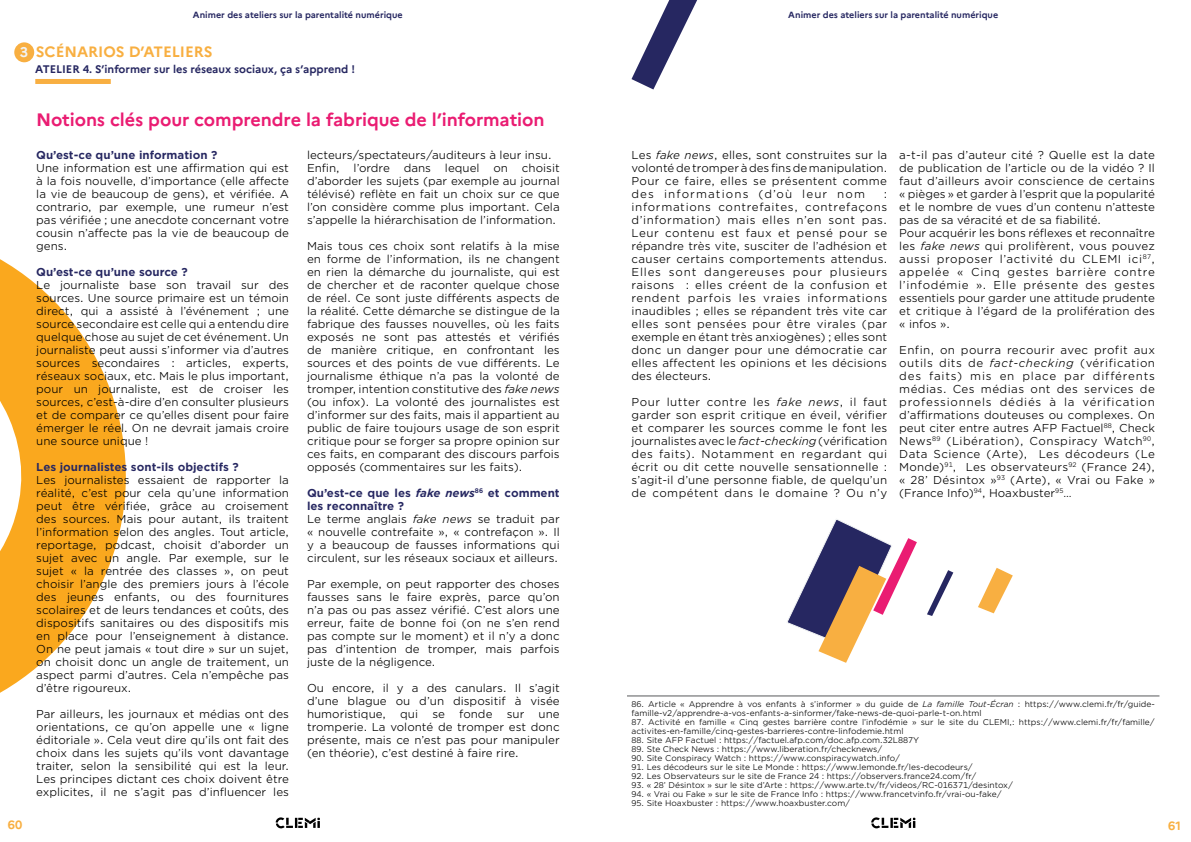
<style>
.page{position:relative;width:1191px;height:842px;background:#fff}
.page>*{position:absolute;margin:0;border:0;box-sizing:border-box;transform-origin:0 0}
.t1{font:700 18px "Marianne";letter-spacing:-.005em;color:#ea1c72}
.t2{font:700 15px "Marianne";color:#f8af41}
.t3{font:700 12px "Marianne";color:#f8af41}
.t4{font:11px/13px "Gotham Office";color:#000;text-align:justify}
.t5{font:700 11px "Gotham Office";color:#262761}
.t6{font:700 11px "Marianne";color:#262761}
.t7{font:700 9px "Marianne";color:#262761}
.t8{font:8px/9px "Gotham Office";color:#000}
.s1{font-size:14px;color:#f1f3f4}
.s2{font-style:italic}
.s3{font-weight:700;color:#262761}
.s4{font-weight:700;font-style:italic;color:#262761}
</style>
<div class="page">
<svg style="left:0;top:259px;width:126px;height:434px;fill:#faa81e"></svg>
<div style="left:35px;top:79px;width:76px;height:5px;background:#f8af41"></div>
<div style="left:14px;top:42px;width:20px;height:20px;background:#f8af41;border-radius:50%"></div>
<svg style="left:631px;top:0;width:66px;height:89px"></svg>
<hr style="left:627px;top:695px;width:532px;height:1px;background:#58595b">
<svg style="left:927px;top:570px;width:26px;height:46px"></svg>
<svg style="left:978px;top:568px;width:34px;height:45px"></svg>
<svg style="left:787px;top:519px;width:130px;height:144px"></svg>
<svg style="left:871px;top:817px;width:44px;height:11px"></svg>
<svg style="left:276px;top:817px;width:44px;height:11px"></svg>
<p class="t7" style="left:193px;top:9px;width:211px">Animer des ateliers sur la parentalité numérique</p>
<p class="t7" style="left:788px;top:9px;width:211px">Animer des ateliers sur la parentalité numérique</p>
<h2 class="t2" style="left:20px;top:43px;width:194px"><span class="s1">3</span> SCÉNARIOS D’ATELIERS</h2>
<p class="t6" style="left:35px;top:62px;width:321px">ATELIER 4. S’informer sur les réseaux sociaux, ça s’apprend !</p>
<h1 class="t1" style="left:36px;top:108px;width:510px">Notions clés pour comprendre la fabrique de l’information</h1>
<p class="t5" style="left:36px;top:147px;width:183px">Qu’est-ce qu’une information ?</p>
<p class="t4" style="left:36px;top:161px;width:254px">Une information est une affirmation qui est à la fois nouvelle, d’importance (elle affecte la vie de beaucoup de gens), et vérifiée. A contrario, par exemple, une rumeur n’est pas vérifiée ; une anecdote concernant votre cousin n’affecte pas la vie de beaucoup de gens.</p>
<p class="t5" style="left:36px;top:264px;width:153px">Qu’est-ce qu’une source ?</p>
<p class="t4" style="left:36px;top:278px;width:254px">Le journaliste base son travail sur des sources. Une source primaire est un témoin direct, qui a assisté à l’événement ; une source secondaire est celle qui a entendu dire quelque chose au sujet de cet événement. Un journaliste peut aussi s’informer via d’autres sources secondaires : articles, experts, réseaux sociaux, etc. Mais le plus important, pour un journaliste, est de croiser les sources, c’est-à-dire d’en consulter plusieurs et de comparer ce qu’elles disent pour faire émerger le réel. On ne devrait jamais croire une source unique !</p>
<p class="t5" style="left:36px;top:459px;width:204px">Les journalistes sont-ils objectifs ?</p>
<p class="t4" style="left:36px;top:473px;width:254px">Les journalistes essaient de rapporter la réalité, c’est pour cela qu’une information peut être vérifiée, grâce au croisement des sources. Mais pour autant, ils traitent l’information selon des angles. Tout article, reportage, podcast, choisit d’aborder un sujet avec un angle. Par exemple, sur le sujet « la rentrée des classes », on peut choisir l’angle des premiers jours à l’école des jeunes enfants, ou des fournitures scolaires et de leurs tendances et coûts, des dispositifs sanitaires ou des dispositifs mis en place pour l’enseignement à distance.<br>On ne peut jamais « tout dire » sur un sujet, on choisit donc un angle de traitement, un aspect parmi d’autres. Cela n’empêche pas d’être rigoureux.</p>
<p class="t4" style="left:36px;top:707px;width:254px">Par ailleurs, les journaux et médias ont des orientations, ce qu’on appelle une « ligne éditoriale ». Cela veut dire qu’ils ont fait des choix dans les sujets qu’ils vont davantage traiter, selon la sensibilité qui est la leur.<br>Les principes dictant ces choix doivent être explicites, il ne s’agit pas d’influencer les</p>
<p class="t4" style="left:307px;top:148px;width:246px">lecteurs/spectateurs/auditeurs à leur insu.<br>Enfin,</p>
<p class="t4" style="left:307px;top:161px;width:254px;text-indent:215px">choisit d’aborder les sujets (par exemple au journal télévisé) reflète en fait un choix sur ce que l’on considère comme plus important. Cela s’appelle la hiérarchisation de l’information.</p>
<p class="t4" style="left:307px;top:239px;width:254px">Mais tous ces choix sont relatifs à la mise en forme de l’information, ils ne changent en rien la démarche du journaliste, qui est de chercher et de raconter quelque chose de réel. Ce sont juste différents aspects de la réalité. Cette démarche se distingue de la fabrique des fausses nouvelles, où les faits exposés ne sont pas attestés et vérifiés de manière critique, en confrontant les sources et des points de vue différents. Le journalisme éthique n’a pas la volonté de tromper, intention constitutive des <span class="s2">fake news </span>(ou infox). La volonté des journalistes est d’informer sur des faits, mais il appartient au public de faire toujours usage de son esprit critique pour se forger sa propre opinion sur ces faits, en comparant des discours parfois opposés (commentaires sur les faits).</p>
<p class="t4" style="left:307px;top:486px;width:254px;text-align:left"><span class="s3">Qu’est-ce que les</span> <span class="s4">fake news</span><sup>86</sup> <span class="s3">et comment les reconnaître ?<br></span>Le terme anglais <span class="s2">fake news</span> se traduit par « nouvelle contrefaite », « contrefaçon ». Il y a beaucoup de fausses informations qui circulent, sur les réseaux sociaux et ailleurs.</p>
<p class="t4" style="left:307px;top:577px;width:254px">Par exemple, on peut rapporter des choses fausses sans le faire exprès, parce qu’on n’a pas ou pas assez vérifié. C’est alors une erreur, faite de bonne foi (on ne s’en rend pas compte sur le moment) et il n’y a donc pas d’intention de tromper, mais parfois juste de la négligence.</p>
<p class="t4" style="left:307px;top:681px;width:254px">Ou encore, il y a des canulars. Il s’agit d’une blague ou d’un dispositif à visée humoristique,</p>
<p class="t4" style="left:353px;top:161px;width:38px">l’ordre</p>
<p class="t4" style="left:404px;top:161px;width:29px">dans</p>
<p class="t4" style="left:445px;top:161px;width:36px">lequel</p>
<p class="t4" style="left:493px;top:161px;width:16px">on</p>
<p class="t4" style="left:400px;top:707px;width:19px">qui</p>
<p class="t4" style="left:432px;top:707px;width:14px">se</p>
<p class="t4" style="left:459px;top:707px;width:35px">fonde</p>
<p class="t4" style="left:507px;top:707px;width:19px">sur</p>
<p class="t4" style="left:307px;top:707px;width:254px;text-indent:232px">une tromperie. La volonté de tromper est donc présente, mais ce n’est pas pour manipuler (en théorie), c’est destiné à faire rire.</p>
<p class="t4" style="left:631px;top:148px;width:257px">Les <span class="s2">fake news</span>, elles, sont construites sur la volonté de tromper à des fins de manipulation.<br>Pour ce faire, elles se présentent comme des informations (d’où leur nom</p>
<p class="t4" style="left:631px;top:187px;width:257px;text-indent:252px">: informations contrefaites, contrefaçons d’information) mais elles n’en sont pas.<br>Leur contenu est faux et pensé pour se répandre très vite, susciter de l’adhésion et causer certains comportements attendus.<br>Elles sont dangereuses pour plusieurs raisons : elles créent de la confusion et rendent parfois les vraies informations inaudibles ; elles se répandent très vite car elles sont pensées pour être virales (par exemple en étant très anxiogènes) ; elles sont donc un danger pour une démocratie car elles affectent les opinions et les décisions des électeurs.</p>
<p class="t4" style="left:631px;top:395px;width:257px">Pour lutter contre les <span class="s2">fake news</span>, il faut garder son esprit critique en éveil, vérifier et comparer les sources comme le font les journalistes avec le <span class="s2">fact-checking</span> (vérification des faits). Notamment en regardant qui écrit ou dit cette nouvelle sensationnelle : s’agit-il d’une personne fiable, de quelqu’un de compétent dans le domaine ? Ou n’y</p>
<p class="t4" style="left:899px;top:148px;width:257px;text-align:left">a-t‑il pas d’auteur cité ? Quelle est la date de publication de l’article ou de la vidéo ? Il faut d’ailleurs avoir conscience de certains « pièges » et garder à l’esprit que la popularité et le nombre de vues d’un contenu n’atteste pas de sa véracité et de sa fiabilité.<br>Pour acquérir les bons réflexes et reconnaître les <span class="s2">fake news</span> qui prolifèrent, vous pouvez aussi proposer l’activité du CLEMI ici<sup>87</sup>, appelée « Cinq gestes barrière contre l’infodémie ». Elle présente des gestes essentiels pour garder une attitude prudente et critique à l’égard de la prolifération des « infos ».</p>
<p class="t4" style="left:899px;top:343px;width:257px">Enfin, on pourra recourir avec profit aux outils dits de <span class="s2">fact-checking</span> (vérification des faits) mis en place par différents médias. Ces médias ont des services de professionnels dédiés à la vérification d’affirmations douteuses ou complexes. On peut citer entre autres AFP Factuel<sup>88</sup>, Check News<sup>89</sup> (Libération), Conspiracy Watch<sup>90</sup>, Data Science (Arte), Les décodeurs (Le Monde)<sup>91</sup>, Les observateurs<sup>92</sup> (France 24), « 28’ Désintox »<sup>93</sup> (Arte), « Vrai ou Fake » (France Info)<sup>94</sup>, Hoaxbuster<sup>95</sup>…</p>
<p class="t8" style="left:631px;top:699px;width:525px">86. Article « Apprendre à vos enfants à s’informer » du guide de <span class="s2">La famille Tout-Écran</span> : https://www.clemi.fr/fr/guide&shy;famille-v2/apprendre-a-vos-enfants-a-sinformer/fake-news-de-quoi-parle-t-on.html</p>
<p class="t8" style="left:631px;top:717px;width:525px">87. Activité en famille « Cinq gestes barrière contre l’infodémie » sur le site du CLEMI,: https://www.clemi.fr/fr/famille/ activites-en-famille/cinq-gestes-barrieres-contre-linfodemie.html</p>
<p class="t8" style="left:631px;top:735px;width:289px">88. Site AFP Factuel : https://factuel.afp.com/doc.afp.com.32L887Y</p>
<p class="t8" style="left:631px;top:744px;width:252px">89. Ste Check News : https://www.liberation.fr/checknews/</p>
<p class="t8" style="left:631px;top:753px;width:270px">90. Site Conspiracy Watch : https://www.conspiracywatch.info/</p>
<p class="t8" style="left:631px;top:762px;width:343px">91. Les décodeurs sur le site Le Monde : https://www.lemonde.fr/les-decodeurs/</p>
<p class="t8" style="left:631px;top:771px;width:346px">92. Les Observateurs sur le site de France 24 : https://observers.france24.com/fr/</p>
<p class="t8" style="left:631px;top:780px;width:383px">93. « 28’ Désintox » sur le site d’Arte : https://www.arte.tv/fr/videos/RC-016371/desintox/</p>
<p class="t8" style="left:631px;top:789px;width:372px">94. « Vrai ou Fake » sur le site de France Info : https://www.francetvinfo.fr/vrai-ou-fake/</p>
<p class="t8" style="left:631px;top:798px;width:220px">95. Site Hoaxbuster : https://www.hoaxbuster.com/</p>
<p class="t3" style="left:8px;top:818px;width:16px">60</p>
<p class="t3" style="left:1168px;top:818px;width:14px">61</p>
</div>
